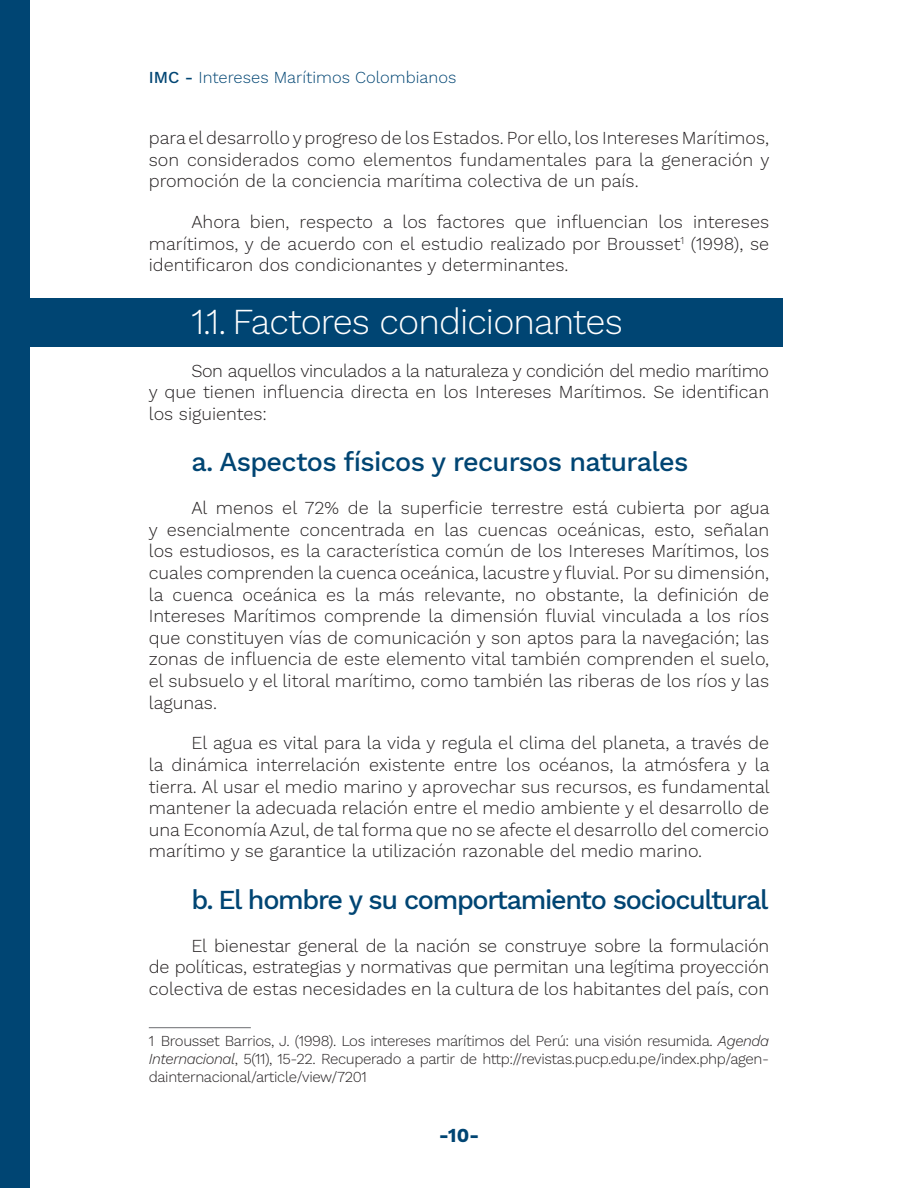
<style>
.page{position:relative;width:918px;height:1188px;background:#fff}
.page>*{position:absolute;margin:0;border:0;box-sizing:border-box;transform-origin:0 0}
.t1{font:300 36px "Work Sans";letter-spacing:-.025em;color:#fff}
.t2{font:500 27px "Work Sans";letter-spacing:-.05em;color:#004573}
.t3{font:500 27px "Work Sans";letter-spacing:-.025em;color:#004573}
.t4{font:700 19.5px "Work Sans";color:#004573}
.t5{font:300 18px/21.6px "Work Sans";color:#231f20;text-align:justify}
.t6{font:300 16.5px "Work Sans";color:#004573}
.Nota_al_pie{font:300 15px/18px "Work Sans";letter-spacing:-.025em;color:#231f20;text-align:justify}
.s1{font-weight:500}
.s2{font-style:italic}
</style>
<div class="page">
<div style="left:0;top:0;width:30px;height:1188px;background:#004573"></div>
<div style="left:0;top:298px;width:783px;height:49px;background:#004573"></div>
<hr style="left:149px;top:1027px;width:102px;height:1px;background:#6c6d70">
<p class="t6" style="left:149px;top:65px;width:309px"><span class="s1">IMC -</span> Intereses Marítimos Colombianos</p>
<p class="t5" style="left:149px;top:127px;width:622px">para el desarrollo y progreso de los Estados. Por ello, los Intereses Marítimos, son considerados como elementos fundamentales para la generación y promoción de la conciencia marítima colectiva de un país.</p>
<p class="t5" style="left:149px;top:211px;width:622px;text-indent:43px">Ahora bien, respecto a los factores que influencian los intereses marítimos, y de acuerdo con el estudio realizado por Brousset<sup>1</sup> (1998), se identificaron dos condicionantes y determinantes.</p>
<p class="t1" style="left:191px;top:295px;width:433px">1.1. Factores condicionantes</p>
<p class="t5" style="left:149px;top:359px;width:622px;text-indent:43px">Son aquellos vinculados a la naturaleza y condición del medio marítimo y que tienen influencia directa en los Intereses Marítimos. Se identifican los siguientes:</p>
<p class="t3" style="left:191px;top:442px;width:499px">a. Aspectos físicos y recursos naturales</p>
<p class="t5" style="left:149px;top:497px;width:622px;text-indent:43px">Al menos el 72% de la superficie terrestre está cubierta por agua y esencialmente concentrada en las cuencas oceánicas, esto, señalan los estudiosos, es la característica común de los Intereses Marítimos, los cuales comprenden la cuenca oceánica, lacustre y fluvial. Por su dimensión, la cuenca oceánica es la más relevante, no obstante, la definición de Intereses Marítimos comprende la dimensión fluvial vinculada a los ríos que constituyen vías de comunicación y son aptos para la navegación; las zonas de influencia de este elemento vital también comprenden el suelo, el subsuelo y el litoral marítimo, como también las riberas de los ríos y las lagunas.</p>
<p class="t5" style="left:149px;top:732px;width:622px;text-indent:43px">El agua es vital para la vida y regula el clima del planeta, a través de la dinámica interrelación existente entre los océanos, la atmósfera y la tierra. Al usar el medio marino y aprovechar sus recursos, es fundamental mantener la adecuada relación entre el medio ambiente y el desarrollo de una Economía Azul, de tal forma que no se afecte el desarrollo del comercio marítimo y se garantice la utilización razonable del medio marino.</p>
<p class="t2" style="left:191px;top:879px;width:579px">b. El hombre y su comportamiento sociocultural</p>
<p class="t5" style="left:149px;top:934px;width:622px;text-indent:43px">El bienestar general de la nación se construye sobre la formulación de políticas, estrategias y normativas que permitan una legítima proyección colectiva de estas necesidades en la cultura de los habitantes del país, con</p>
<p class="Nota_al_pie" style="left:149px;top:1031px;width:622px">1 Brousset Barrios, J. (1998). Los intereses marítimos del Perú: una visión resumida. <span class="s2">Agenda Internacional</span>, 5(11), 15-22. Recuperado a partir de http://revistas.pucp.edu.pe/index.php/agen&shy;dainternacional/article/view/7201</p>
<p class="t4" style="left:439px;top:1121px;width:42px">-10-</p>
</div>
